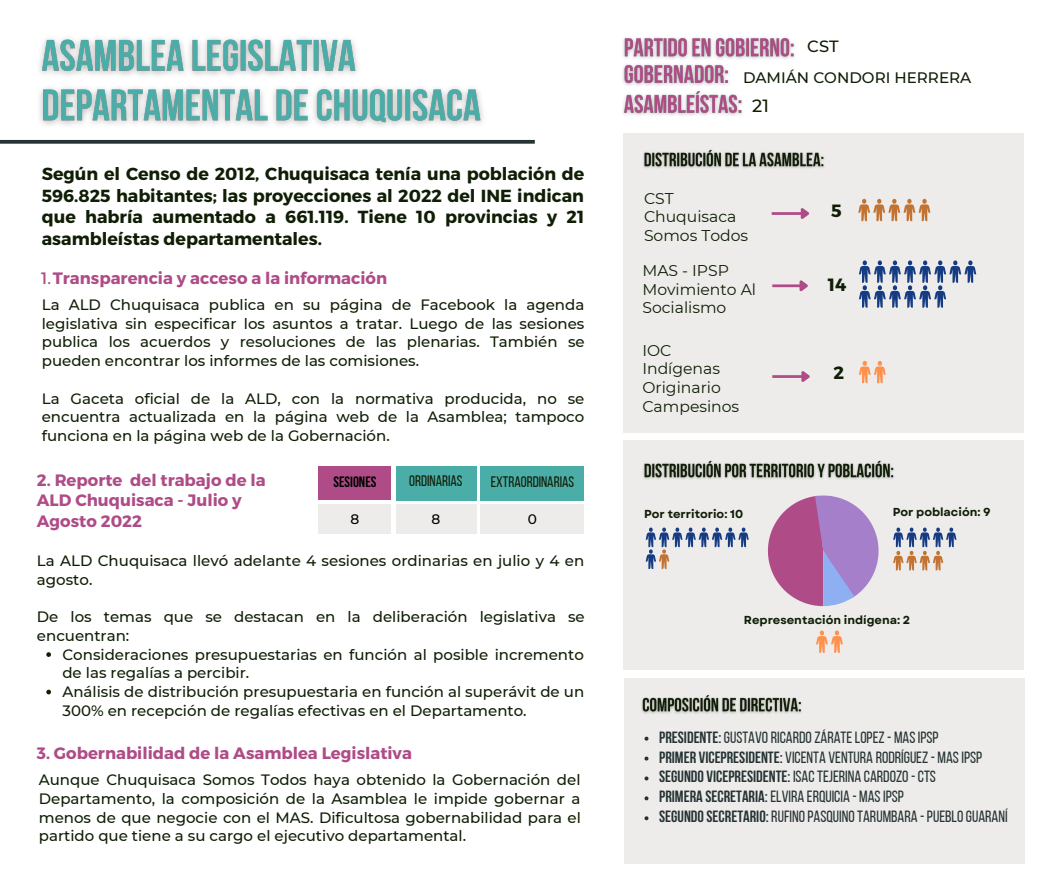
<style>
.page{position:relative;width:1063px;height:886px;background:#fff}
.page>*{position:absolute;margin:0;border:0;box-sizing:border-box;transform-origin:0 0}
.t1{font:700 17.75px "Montserrat";color:#0f1e05}
.t2{font:500 17.62px "Montserrat";color:#0f1e05}
.t3{font:700 17.5px/21.5px "Montserrat";color:#0f1e05;text-align:justify}
.t4{font:700 16.5px/20.2px "Montserrat";color:#af4c87}
.t5{font:16.25px/19.9px "Bebas Neue";color:#263334}
.t6{font:500 16.25px "Montserrat";color:#0f1e05}
.t7{font:15.62px/18.8px "Montserrat";color:#0f1e05}
.t8{font:15.12px "Bebas Neue";color:#0f1e05}
.t9{font:500 15.12px "Montserrat";color:#0f1e05}
.t10{font:500 15px/18.8px "Montserrat";color:#0f1e05;text-align:justify}
.t11{font:700 15px "Bebas Neue";color:#000}
.t12{font:500 13.75px "Montserrat";color:#000}
.t13{font:700 11.5px "Garet";color:#0f1e05}
.s1{font-weight:400}
.s2{font-weight:700}
</style>
<div class="page">
<div style="left:319px;top:466px;width:72px;height:34px;background:#af4c87"></div>
<div style="left:396px;top:466px;width:80px;height:34px;background:#4bada8"></div>
<div style="left:481px;top:466px;width:103px;height:34px;background:#4bada8"></div>
<div style="left:319px;top:505px;width:72px;height:29px;background:#edecea"></div>
<div style="left:396px;top:505px;width:80px;height:29px;background:#edecea"></div>
<div style="left:481px;top:505px;width:103px;height:29px;background:#edecea"></div>
<svg style="left:46px;top:652px;width:5px;height:5px"></svg>
<svg style="left:46px;top:690px;width:5px;height:4px"></svg>
<svg style="left:0;top:140px;width:535px;height:4px"></svg>
<img style="left:31px;top:38px;width:461px;height:106px">
<div style="left:623px;top:133px;width:400px;height:300px;background:#edecea"></div>
<div style="left:623px;top:440px;width:400px;height:230px;background:#edecea"></div>
<img style="left:643px;top:460px;width:251px;height:19px">
<img style="left:623px;top:37px;width:172px;height:22px">
<img style="left:643px;top:149px;width:181px;height:19px">
<img style="left:623px;top:58px;width:113px;height:27px">
<div style="left:624px;top:679px;width:400px;height:185px;background:#edecea"></div>
<img style="left:641px;top:695px;width:161px;height:19px">
<svg style="left:858px;top:199px;width:72px;height:22px"></svg>
<svg style="left:859px;top:260px;width:117px;height:48px"></svg>
<hr style="left:771px;top:212px;width:30px;height:3px;background:#af4c87">
<svg style="left:798px;top:208px;width:12px;height:11px"></svg>
<hr style="left:772px;top:284px;width:28px;height:3px;background:#af4c87">
<svg style="left:797px;top:280px;width:11px;height:12px"></svg>
<svg style="left:893px;top:528px;width:63px;height:42px"></svg>
<svg style="left:645px;top:528px;width:103px;height:41px"></svg>
<svg style="left:768px;top:496px;width:110px;height:110px"></svg>
<svg style="left:644px;top:737px;width:4px;height:4px"></svg>
<svg style="left:644px;top:757px;width:4px;height:4px"></svg>
<svg style="left:644px;top:776px;width:4px;height:4px"></svg>
<svg style="left:644px;top:796px;width:4px;height:4px"></svg>
<svg style="left:644px;top:816px;width:4px;height:4px"></svg>
<hr style="left:772px;top:375px;width:30px;height:3px;background:#af4c87">
<svg style="left:799px;top:371px;width:11px;height:11px"></svg>
<svg style="left:859px;top:361px;width:26px;height:22px"></svg>
<svg style="left:816px;top:630px;width:27px;height:23px"></svg>
<img style="left:623px;top:85px;width:119px;height:31px">
<p class="t3" style="left:42px;top:163px;width:544px">Según el Censo de 2012, Chuquisaca tenía una población de 596.825 habitantes; las proyecciones al 2022 del INE indican que habría aumentado a 661.119. Tiene 10 provincias y 21 asambleístas departamentales.</p>
<p class="t4" style="left:41px;top:267px;width:347px"><span class="s1">1.</span>Transparencia y acceso a la información</p>
<p class="t10" style="left:42px;top:295px;width:544px">La ALD Chuquisaca publica en su página de Facebook la agenda legislativa sin especificar los asuntos a tratar. Luego de las sesiones publica los acuerdos y resoluciones de las plenarias. También se pueden encontrar los informes de las comisiones.</p>
<p class="t10" style="left:42px;top:389px;width:544px">La Gaceta oficial de la ALD, con la normativa producida, no se encuentra actualizada en la página web de la Asamblea; tampoco funciona en la página web de la Gobernación.</p>
<p class="t4" style="left:37px;top:469px;width:230px">2. Reporte del trabajo de la<br>ALD Chuquisaca - Julio y<br>Agosto 2022</p>
<p class="t11" style="left:333px;top:476px;width:45px">SESIONES</p>
<p class="t8" style="left:409px;top:475px;width:55px">ORDINARIAS</p>
<p class="t8" style="left:491px;top:476px;width:85px">EXTRAORDINARIAS</p>
<p class="t12" style="left:350px;top:510px;width:10px">8</p>
<p class="t12" style="left:431px;top:510px;width:10px">8</p>
<p class="t12" style="left:528px;top:510px;width:11px">0</p>
<p class="t10" style="left:37px;top:551px;width:549px">La ALD Chuquisaca llevó adelante 4 sesiones ordinarias en julio y 4 en agosto.</p>
<p class="t10" style="left:37px;top:607px;width:549px">De los temas que se destacan en la deliberación legislativa se encuentran:</p>
<p class="t10" style="left:62px;top:645px;width:523px;text-align:left">Consideraciones presupuestarias en función al posible incremento de las regalías a percibir.<br>Análisis de distribución presupuestaria en función al superávit de un 300% en recepción de regalías efectivas en el Departamento.</p>
<p class="t4" style="left:37px;top:742px;width:376px">3. Gobernabilidad de la Asamblea Legislativa</p>
<p class="t10" style="left:39px;top:770px;width:543px">Aunque Chuquisaca Somos Todos haya obtenido la Gobernación del Departamento, la composición de la Asamblea le impide gobernar a menos de que negocie con el MAS. Dificultosa gobernabilidad para el partido que tiene a su cargo el ejecutivo departamental.</p>
<p class="t6" style="left:807px;top:37px;width:33px">CST</p>
<p class="t9" style="left:743px;top:69px;width:230px">DAMIÁN CONDORI HERRERA</p>
<p class="t2" style="left:752px;top:95px;width:18px">21</p>
<p class="t7" style="left:644px;top:189px;width:106px">CST<br>Chuquisaca<br>Somos Todos</p>
<p class="t7" style="left:642px;top:261px;width:115px">MAS - IPSP<br>Movimiento Al<br>Socialismo</p>
<p class="t7" style="left:642px;top:341px;width:98px">IOC<br>Indígenas<br>Originario<br>Campesinos</p>
<p class="t1" style="left:831px;top:199px;width:12px">5</p>
<p class="t1" style="left:828px;top:273px;width:20px">14</p>
<p class="t1" style="left:833px;top:361px;width:12px">2</p>
<p class="t13" style="left:644px;top:506px;width:100px">Por territorio: 10</p>
<p class="t13" style="left:892px;top:504px;width:99px">Por población: 9</p>
<p class="t13" style="left:744px;top:612px;width:168px">Representación indígena: 2</p>
<p class="t5" style="left:659px;top:729px;width:350px"><span class="s2">PRESIDENTE:</span>GUSTAVORICARDOZÁRATELOPEZ- MASIPSP<br><span class="s2">PRIMER VICEPRESIDENTE:</span> VICENTA VENTURA RODRÍGUEZ- MASIPSP <span class="s2">SEGUNDO VICEPRESIDENTE:</span> ISACTEJERINA CARDOZO-CTS<br><span class="s2">PRIMERA SECRETARIA:</span>ELVIRA ERQUICIA - MASIPSP <span class="s2">SEGUNDOSECRETARIO:</span>RUFINOPASQUINOTARUMBARA -PUEBLOGUARANÍ</p>
</div>
